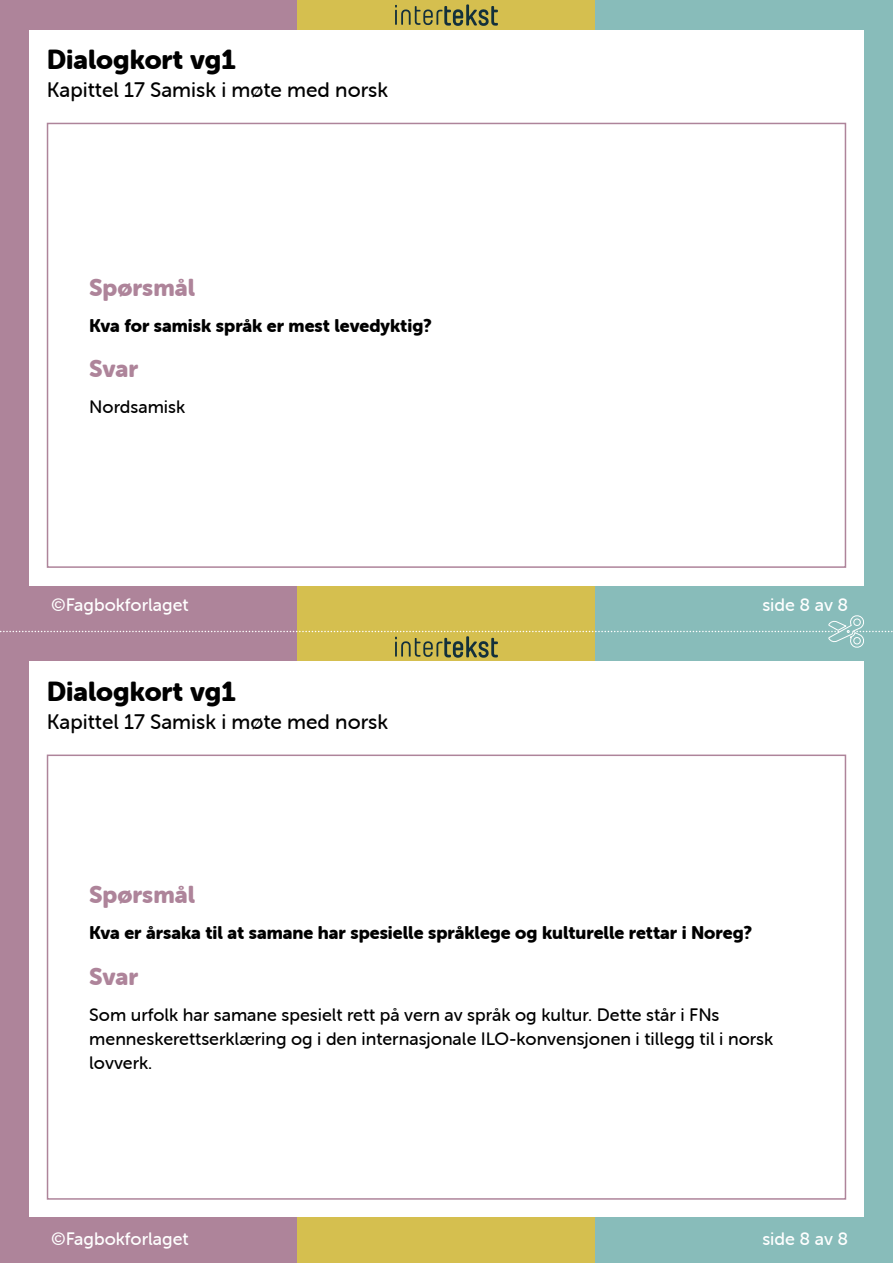
<style>
.page{position:relative;width:893px;height:1263px;background:#fff}
.page>*{position:absolute;margin:0;border:0;box-sizing:border-box;transform-origin:0 0}
.t1{font:27px "Museo Sans Rounded 900";color:#000}
.Card_Heading{font:24px "Museo Sans Rounded 900";color:#ae849a}
.t2{font:21px "Museo Sans Rounded 500";color:#000}
.Svar{font:18px/24px "Museo Sans Rounded 500";color:#000}
.Sporsmal{font:18px "Museo Sans Rounded 900";color:#000}
.Sporsmal-2{font:18px "Museo Sans Rounded 500";color:#fff}
</style>
<div class="page">
<div style="left:0;top:0;width:298px;height:632px;background:#ae849a"></div>
<div style="left:0;top:632px;width:298px;height:631px;background:#ae849a"></div>
<div style="left:298px;top:0;width:297px;height:632px;background:#d5bf4f"></div>
<div style="left:298px;top:632px;width:297px;height:631px;background:#d5bf4f"></div>
<div style="left:595px;top:0;width:298px;height:632px;background:#88bcba"></div>
<div style="left:595px;top:632px;width:298px;height:631px;background:#88bcba"></div>
<svg style="left:395px;top:4px;width:103px;height:22px"></svg>
<svg style="left:0;top:615px;width:893px;height:43px"></svg>
<div style="left:29px;top:30px;width:835px;height:555px;background:#fff"></div>
<div style="left:29px;top:662px;width:835px;height:555px;background:#fff"></div>
<div style="left:47px;top:123px;width:799px;height:445px;border:2px solid #ae849a"></div>
<div style="left:47px;top:754px;width:799px;height:446px;border:2px solid #ae849a"></div>
<h1 class="t1" style="left:47px;top:44px;width:190px">Dialogkort vg1</h1>
<p class="t2" style="left:47px;top:78px;width:343px">Kapittel 17 Samisk i møte med norsk</p>
<p class="Card_Heading" style="left:89px;top:274px;width:107px">Spørsmål</p>
<p class="Sporsmal" style="left:89px;top:315px;width:344px">Kva for samisk språk er mest levedyktig?</p>
<p class="Card_Heading" style="left:89px;top:355px;width:50px">Svar</p>
<p class="Svar" style="left:89px;top:395px;width:97px">Nordsamisk</p>
<p class="Sporsmal-2" style="left:51px;top:595px;width:139px">©Fagbokforlaget</p>
<p class="Sporsmal-2" style="left:762px;top:595px;width:87px">side 8 av 8</p>
<h1 class="t1" style="left:47px;top:676px;width:190px">Dialogkort vg1</h1>
<p class="t2" style="left:47px;top:710px;width:343px">Kapittel 17 Samisk i møte med norsk</p>
<p class="Card_Heading" style="left:89px;top:881px;width:107px">Spørsmål</p>
<p class="Sporsmal" style="left:89px;top:923px;width:664px">Kva er årsaka til at samane har spesielle språklege og kulturelle rettar i Noreg?</p>
<p class="Card_Heading" style="left:89px;top:963px;width:50px">Svar</p>
<p class="Svar" style="left:89px;top:1003px;width:685px">Som urfolk har samane spesielt rett på vern av språk og kultur. Dette står i FNs menneskerettserklæring og i den internasjonale ILO-konvensjonen i tillegg til i norsk lovverk.</p>
<p class="Sporsmal-2" style="left:51px;top:1228px;width:139px">©Fagbokforlaget</p>
<p class="Sporsmal-2" style="left:762px;top:1228px;width:87px">side 8 av 8</p>
</div>
